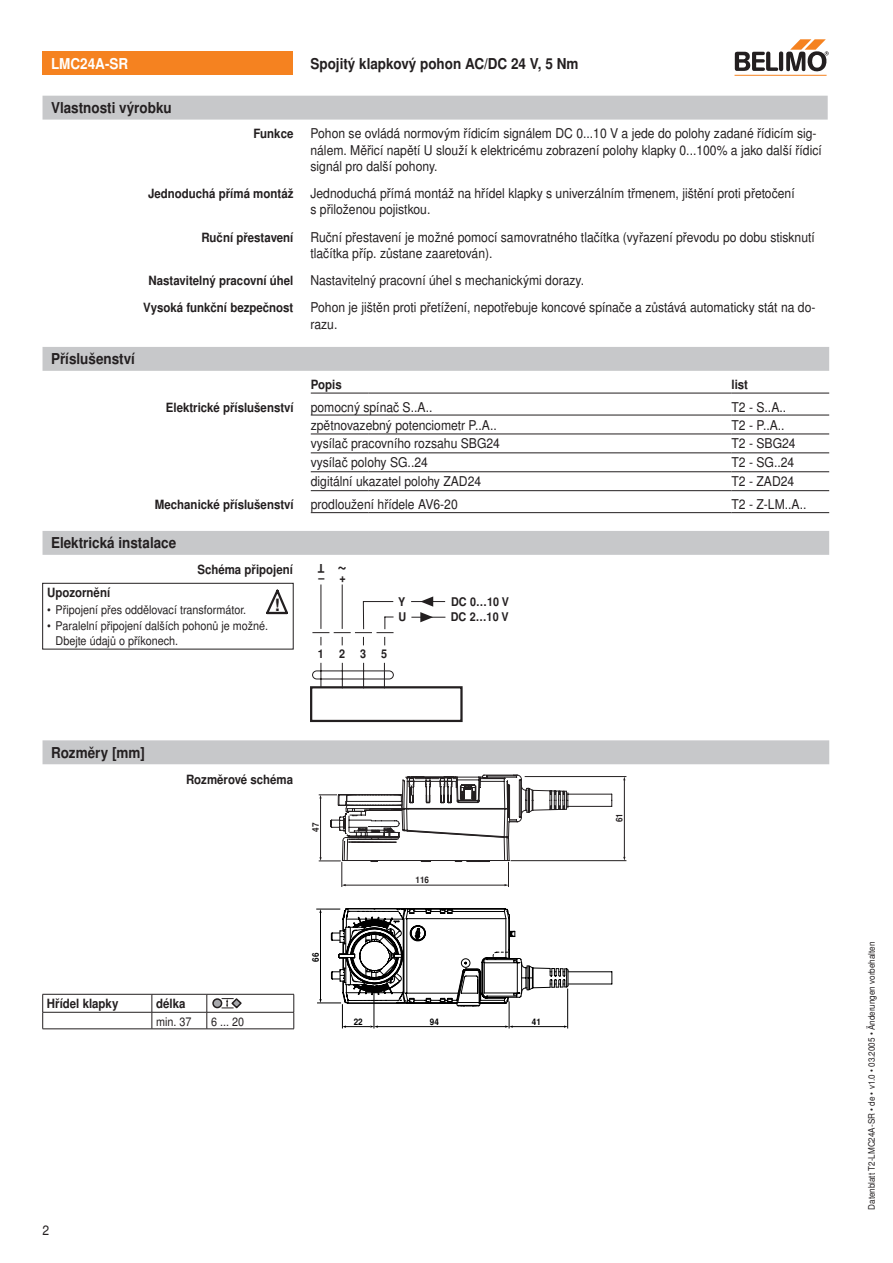
<style>
.page{position:relative;width:893px;height:1263px;background:#fff}
.page>*{position:absolute;margin:0;border:0;box-sizing:border-box;transform-origin:0 0}
.t1{font:700 18px "Nimbus Sans BEL";color:#231f20;scale:.9 1}
.t2{font:700 16.95px "Nimbus Sans BEL";color:#231f20}
.t3{font:700 15px "Nimbus Sans BEL";color:#231f20;scale:.9 1}
.t4{font:700 15px "Nimbus Sans BEL";color:#fff;scale:.9 1}
.t5{font:13.5px/16.2px "Nimbus Sans BEL";color:#231f20;scale:.9 1}
.t6{font:700 12.75px "Nimbus Sans BEL";color:#231f20;scale:.9 1}
.t7{font:12px/14.4px "Nimbus Sans BEL";color:#231f20;scale:.9 1}
.t8{font:700 12px/15.8px "Nimbus Sans BEL";color:#231f20;scale:.9 1}
.t9{font:9px "Nimbus Sans BEL";color:#231f20;scale:.9 1}
.t10{font:700 9px "Nimbus Sans BEL";color:#000;scale:.9 1}
.t11{font:700 9px "Nimbus Sans BEL";color:#231f20;scale:.9 1}
</style>
<div class="page">
<hr style="left:735px;top:75px;width:92px;height:1px;background:#f58220">
<svg style="left:735px;top:39px;width:94px;height:33px"></svg>
<div style="left:43px;top:51px;width:250px;height:24px;background:#f58220"></div>
<div style="left:43px;top:347px;width:786px;height:24px;background:#c7c8ca"></div>
<hr style="left:311px;top:415px;width:57px;height:1px;background:#231f20">
<hr style="left:368px;top:415px;width:363px;height:1px;background:#231f20">
<hr style="left:731px;top:415px;width:98px;height:1px;background:#231f20">
<hr style="left:311px;top:434px;width:57px;height:1px;background:#231f20">
<hr style="left:368px;top:434px;width:363px;height:1px;background:#231f20">
<hr style="left:731px;top:434px;width:98px;height:1px;background:#231f20">
<hr style="left:311px;top:453px;width:57px;height:1px;background:#231f20">
<hr style="left:368px;top:453px;width:363px;height:1px;background:#231f20">
<hr style="left:731px;top:453px;width:98px;height:1px;background:#231f20">
<hr style="left:311px;top:471px;width:57px;height:1px;background:#231f20">
<hr style="left:368px;top:471px;width:363px;height:1px;background:#231f20">
<hr style="left:731px;top:471px;width:98px;height:1px;background:#231f20">
<hr style="left:311px;top:490px;width:57px;height:1px;background:#231f20">
<hr style="left:368px;top:490px;width:363px;height:1px;background:#231f20">
<hr style="left:731px;top:490px;width:98px;height:1px;background:#231f20">
<hr style="left:311px;top:512px;width:57px;height:1px;background:#231f20">
<hr style="left:368px;top:512px;width:363px;height:1px;background:#231f20">
<hr style="left:731px;top:512px;width:98px;height:1px;background:#231f20">
<hr style="left:311px;top:393px;width:57px;height:1px;background:#231f20">
<hr style="left:368px;top:393px;width:363px;height:1px;background:#231f20">
<hr style="left:731px;top:393px;width:98px;height:1px;background:#231f20">
<div style="left:43px;top:96px;width:785px;height:24px;background:#c7c8ca"></div>
<div style="left:43px;top:531px;width:786px;height:24px;background:#c7c8ca"></div>
<hr style="left:411px;top:601px;width:34px;height:1px;background:#231f20">
<hr style="left:411px;top:617px;width:34px;height:1px;background:#231f20">
<svg style="left:420px;top:596px;width:13px;height:26px"></svg>
<hr style="left:321px;top:584px;width:1px;height:45px;background:#231f20">
<hr style="left:342px;top:584px;width:1px;height:45px;background:#231f20">
<svg style="left:312px;top:662px;width:82px;height:24px"></svg>
<svg style="left:312px;top:601px;width:82px;height:44px"></svg>
<div style="left:310px;top:686px;width:153px;height:36px;border:2px solid #231f20"></div>
<div style="left:42px;top:583px;width:251px;height:66px;border:1px solid #231f20"></div>
<svg style="left:266px;top:590px;width:22px;height:25px"></svg>
<div style="left:43px;top:740px;width:786px;height:24px;background:#c7c8ca"></div>
<hr style="left:525px;top:776px;width:101px;height:1px;background:#231f20">
<hr style="left:511px;top:860px;width:115px;height:1px;background:#231f20">
<hr style="left:624px;top:779px;width:1px;height:78px;background:#231f20">
<svg style="left:319px;top:775px;width:293px;height:112px"></svg>
<svg style="left:316px;top:908px;width:296px;height:120px"></svg>
<hr style="left:43px;top:994px;width:109px;height:1px;background:#231f20">
<hr style="left:152px;top:994px;width:55px;height:1px;background:#231f20">
<hr style="left:207px;top:994px;width:87px;height:1px;background:#231f20">
<hr style="left:43px;top:1012px;width:109px;height:1px;background:#231f20">
<svg style="left:42px;top:994px;width:1px;height:35px"></svg>
<hr style="left:152px;top:1012px;width:55px;height:1px;background:#231f20">
<svg style="left:152px;top:994px;width:1px;height:34px"></svg>
<hr style="left:207px;top:1012px;width:87px;height:1px;background:#231f20">
<svg style="left:207px;top:994px;width:1px;height:34px"></svg>
<svg style="left:294px;top:994px;width:1px;height:35px"></svg>
<hr style="left:43px;top:1028px;width:109px;height:1px;background:#231f20">
<hr style="left:152px;top:1028px;width:55px;height:1px;background:#231f20">
<hr style="left:207px;top:1028px;width:87px;height:1px;background:#231f20">
<div style="left:213px;top:999px;width:9px;height:8px;background:#a8a9ad;border-radius:50%"></div>
<div style="left:212px;top:998px;width:10px;height:10px;border:2px solid #231f20;border-radius:50%"></div>
<svg style="left:222px;top:998px;width:20px;height:10px"></svg>
<p class="t4" style="left:51px;top:55px;width:87px">LMC24A-SR</p>
<p class="t3" style="left:310px;top:55px;width:299px">Spojitý klapkový pohon AC/DC 24 V, 5 Nm</p>
<p class="t3" style="left:51px;top:99px;width:136px">Vlastnosti výrobku</p>
<p class="t6" style="left:254px;top:126px;width:46px">Funkce</p>
<p class="t5" style="left:310px;top:126px;width:570px">Pohon se ovládá normovým řídicím signálem DC 0...10 V a jede do polohy zadané řídicím sig&shy;nálem. Měřicí napětí U slouží k elektricému zobrazení polohy klapky 0...100% a jako další řídicí signál pro další pohony.</p>
<p class="t6" style="left:148px;top:186px;width:163px">Jednoduchá přímá montáž</p>
<p class="t5" style="left:310px;top:186px;width:539px">Jednoduchá přímá montáž na hřídel klapky s univerzálním třmenem, jištění proti přetočení s přiloženou pojistkou.</p>
<p class="t6" style="left:201px;top:229px;width:104px">Ruční přestavení</p>
<p class="t5" style="left:310px;top:229px;width:562px">Ruční přestavení je možné pomocí samovratného tlačítka (vyřazení převodu po dobu stisknutí tlačítka příp. zůstane zaaretován).</p>
<p class="t6" style="left:148px;top:273px;width:163px">Nastavitelný pracovní úhel</p>
<p class="t5" style="left:310px;top:273px;width:306px">Nastavitelný pracovní úhel s mechanickými dorazy.</p>
<p class="t6" style="left:143px;top:300px;width:168px">Vysoká funkční bezpečnost</p>
<p class="t5" style="left:310px;top:300px;width:563px">Pohon je jištěn proti přetížení, nepotřebuje koncové spínače a zůstává automaticky stát na do&shy;razu.</p>
<p class="t3" style="left:51px;top:350px;width:95px">Příslušenství</p>
<p class="t6" style="left:311px;top:377px;width:36px">Popis</p>
<p class="t6" style="left:731px;top:377px;width:20px">list</p>
<p class="t6" style="left:166px;top:400px;width:144px">Elektrické příslušenství</p>
<p class="t5" style="left:311px;top:399px;width:137px">pomocný spínač S..A..</p>
<p class="t5" style="left:731px;top:399px;width:62px">T2 - S..A..</p>
<p class="t5" style="left:311px;top:417px;width:208px">zpětnovazebný potenciometr P..A..</p>
<p class="t5" style="left:731px;top:417px;width:61px">T2 - P..A..</p>
<p class="t5" style="left:311px;top:436px;width:212px">vysílač pracovního rozsahu SBG24</p>
<p class="t5" style="left:731px;top:436px;width:73px">T2 - SBG24</p>
<p class="t5" style="left:311px;top:455px;width:132px">vysílač polohy SG..24</p>
<p class="t5" style="left:731px;top:455px;width:71px">T2 - SG..24</p>
<p class="t5" style="left:311px;top:474px;width:191px">digitální ukazatel polohy ZAD24</p>
<p class="t5" style="left:731px;top:474px;width:71px">T2 - ZAD24</p>
<p class="t6" style="left:155px;top:497px;width:156px">Mechanické příslušenství</p>
<p class="t5" style="left:311px;top:497px;width:165px">prodloužení hřídele AV6-20</p>
<p class="t5" style="left:731px;top:497px;width:85px">T2 - Z-LM..A..</p>
<p class="t3" style="left:51px;top:534px;width:141px">Elektrická instalace</p>
<p class="t6" style="left:197px;top:562px;width:108px">Schéma připojení</p>
<p class="t6" style="left:47px;top:585px;width:72px">Upozornění</p>
<p class="t7" style="left:47px;top:603px;width:223px">• Připojení přes oddělovací transformátor.</p>
<p class="t7" style="left:56px;top:619px;width:238px;text-indent:-9px">• Paralelní připojení dalších pohonů je možné.<br>Dbejte údajů o příkonech.</p>
<p class="t2" style="left:274px;top:595px;width:7px">!</p>
<p class="t8" style="left:325px;top:576px;width:9px;rotate:-180deg">T</p>
<h1 class="t1" style="left:347px;top:581px;width:12px;rotate:-180deg">~</h1>
<p class="t8" style="left:318px;top:570px;width:32px">– +</p>
<p class="t8" style="left:318px;top:646px;width:8px">1</p>
<p class="t8" style="left:339px;top:646px;width:32px">2 3</p>
<p class="t8" style="left:381px;top:646px;width:8px">5</p>
<p class="t8" style="left:398px;top:594px;width:10px">Y<br>U</p>
<p class="t8" style="left:451px;top:594px;width:66px">DC 0…10 V<br>DC 2…10 V</p>
<p class="t3" style="left:51px;top:744px;width:106px">Rozměry [mm]</p>
<p class="t6" style="left:186px;top:772px;width:121px">Rozměrové schéma</p>
<p class="t11" style="left:310px;top:832px;width:12px;rotate:-90deg">47</p>
<p class="t6" style="left:47px;top:996px;width:81px">Hřídel klapky</p>
<p class="t6" style="left:156px;top:996px;width:34px">délka</p>
<p class="t7" style="left:156px;top:1014px;width:41px">min. 37</p>
<p class="t7" style="left:211px;top:1014px;width:38px">6 ... 20</p>
<p class="t10" style="left:310px;top:962px;width:12px;rotate:-90deg">66</p>
<p class="t11" style="left:416px;top:875px;width:17px">116</p>
<p class="t10" style="left:354px;top:1016px;width:12px">22</p>
<p class="t10" style="left:430px;top:1016px;width:12px">94</p>
<p class="t10" style="left:532px;top:1016px;width:12px">41</p>
<p class="t11" style="left:614px;top:822px;width:12px;rotate:-90deg">61</p>
<p class="t5" style="left:43px;top:1222px;width:9px">2</p>
<p class="t9" style="left:866px;top:1210px;width:299px;rotate:-90deg">Datenblatt T2-LMC24A-SR • de • v1.0 • 03.2005 • Änderungen vorbehalten</p>
</div>
